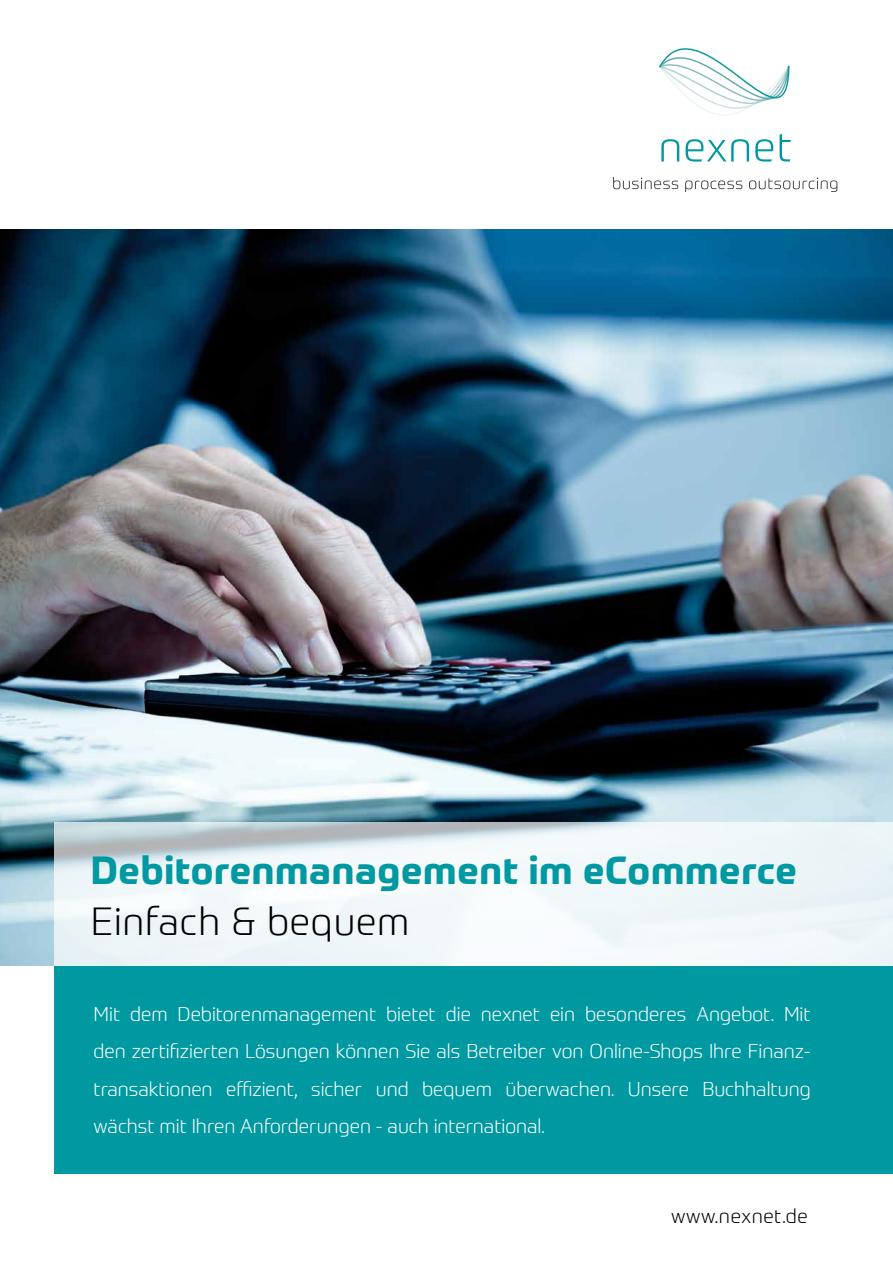
<style>
.page{position:relative;width:893px;height:1263px;background:#fff}
.page>*{position:absolute;margin:0;border:0;box-sizing:border-box;transform-origin:0 0}
.t1{font:700 38.25px "Prometo";letter-spacing:.02em;color:#0098a1}
.t2{font:300 38.25px "Prometo";letter-spacing:.02em;color:#000}
.t3{font:300 19.5px/37.5px "Prometo";color:#fff;text-align:justify}
.t4{font:300 19.5px "Prometo";letter-spacing:.03em;color:#000}
</style>
<div class="page">
<img style="left:0;top:230px;width:893px;height:736px">
<svg style="left:54px;top:822px;width:839px;height:144px;fill:#f0f7f9"></svg>
<div style="left:54px;top:966px;width:839px;height:207px;background:#0098a1"></div>
<svg style="left:613px;top:177px;width:65px;height:12px"></svg>
<svg style="left:685px;top:180px;width:57px;height:12px"></svg>
<svg style="left:749px;top:178px;width:88px;height:14px"></svg>
<svg style="left:661px;top:139px;width:18px;height:22px"></svg>
<svg style="left:686px;top:139px;width:63px;height:23px"></svg>
<svg style="left:755px;top:139px;width:18px;height:23px"></svg>
<svg style="left:780px;top:134px;width:11px;height:27px"></svg>
<svg style="left:659px;top:48px;width:130px;height:68px"></svg>
<h1 class="t1" style="left:91px;top:847px;width:707px">Debitorenmanagement im eCommerce</h1>
<h1 class="t2" style="left:91px;top:899px;width:320px">Einfach &amp; bequem</h1>
<p class="t3" style="left:94px;top:995px;width:719px">Mit dem Debitorenmanagement bietet die nexnet ein besonderes Angebot. Mit den zertifizierten Lösungen können Sie als Betreiber von Online-Shops Ihre Finanz&shy;transaktionen effizient, sicher und bequem überwachen. Unsere Buchhaltung wächst mit Ihren Anforderungen - auch international.</p>
<p class="t4" style="left:671px;top:1204px;width:138px">www.nexnet.de</p>
</div>
